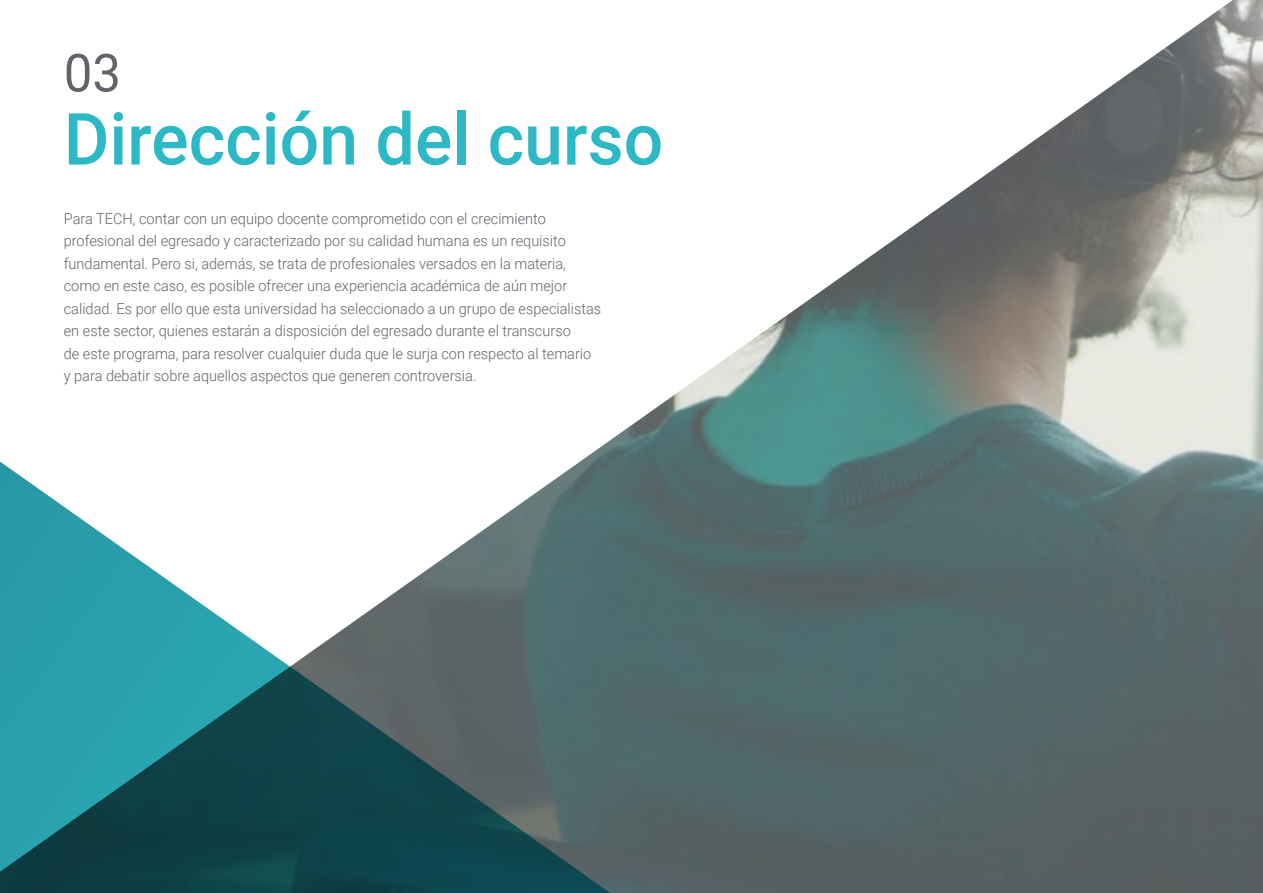
<style>
.page{position:relative;width:1263px;height:893px;background:#fff}
.page>*{position:absolute;margin:0;border:0;box-sizing:border-box;transform-origin:0 0}
.t1{font:500 72px "Roboto";color:#2db8c5}
.t2{font:52.5px "Roboto";color:#61646a}
.t3{font:300 15px/22.5px "Roboto";color:#61646a}
</style>
<div class="page">
<img style="left:602px;top:0;width:661px;height:893px">
<svg style="left:0;top:446px;width:640px;height:447px"></svg>
<h2 class="t2" style="left:64px;top:36px;width:59px">03</h2>
<h1 class="t1" style="left:64px;top:89px;width:601px">Dirección del curso</h1>
<p class="t3" style="left:64px;top:207px;width:539px">Para TECH, contar con un equipo docente comprometido con el crecimiento profesional del egresado y caracterizado por su calidad humana es un requisito fundamental. Pero si, además, se trata de profesionales versados en la materia, como en este caso, es posible ofrecer una experiencia académica de aún mejor calidad. Es por ello que esta universidad ha seleccionado a un grupo de especialistas en este sector, quienes estarán a disposición del egresado durante el transcurso<br>de este programa, para resolver cualquier duda que le surja con respecto al temario y para debatir sobre aquellos aspectos que generen controversia.</p>
</div>
